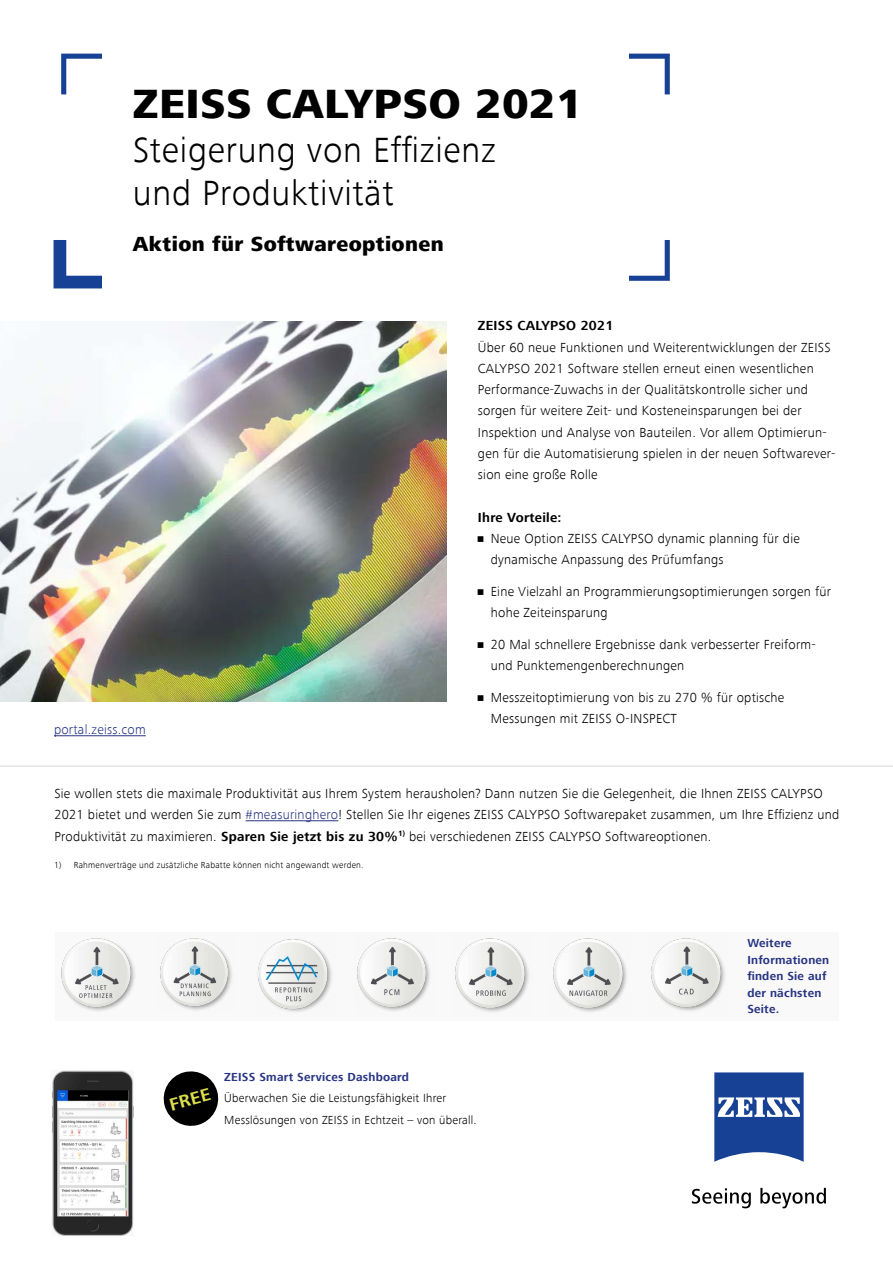
<style>
.page{position:relative;width:893px;height:1263px;background:#fff}
.page>*{position:absolute;margin:0;border:0;box-sizing:border-box;transform-origin:0 0}
.t1{font:800 42px "ZEISS Frutiger Next W1 G";letter-spacing:.02em;color:#000}
.t2{font:300 36px/43.2px "ZEISS Frutiger Next W1 G";letter-spacing:.02em;color:#000}
.t3{font:800 21px "ZEISS Frutiger Next W1 G";letter-spacing:.02em;color:#000}
.t4{font:700 18px "ZEISS Frutiger Next W1 G";color:#dddf4b}
.t5{font:300 13.5px/21.1px "ZEISS Frutiger Next W1 G";letter-spacing:.02em;color:#000}
.t6{font:700 13.5px "ZEISS Frutiger Next W1 G";letter-spacing:.02em;color:#000}
.t7{font:300 13.5px "ZEISS Frutiger Next W1 G";letter-spacing:.02em;color:#283583}
.t8{font:300 12px/21.3px "ZEISS Frutiger Next W1 G";letter-spacing:.02em;color:#000}
.t9{font:700 12px/16.5px "ZEISS Frutiger Next W1 G";letter-spacing:.02em;color:#283583}
.t10{font:300 9px "ZEISS Frutiger Next W1 G";letter-spacing:.025em;color:#000}
.s1{color:#283583}
.s2{font-weight:700}
</style>
<div class="page">
<img style="left:0;top:321px;width:447px;height:381px">
<svg style="left:714px;top:1072px;width:90px;height:90px"></svg>
<svg style="left:692px;top:1188px;width:59px;height:20px"></svg>
<svg style="left:760px;top:1188px;width:66px;height:20px"></svg>
<div style="left:55px;top:932px;width:784px;height:88px;background:#f9f9f9"></div>
<img style="left:61px;top:938px;width:74px;height:73px">
<img style="left:160px;top:938px;width:72px;height:72px">
<img style="left:357px;top:938px;width:73px;height:73px">
<img style="left:651px;top:938px;width:74px;height:73px">
<img style="left:553px;top:938px;width:74px;height:74px">
<img style="left:257px;top:939px;width:75px;height:73px">
<img style="left:455px;top:938px;width:74px;height:74px">
<img style="left:52px;top:1071px;width:82px;height:165px">
<svg style="left:163px;top:1071px;width:56px;height:55px"></svg>
<svg style="left:54px;top:240px;width:48px;height:48px"></svg>
<svg style="left:61px;top:54px;width:41px;height:40px"></svg>
<svg style="left:629px;top:240px;width:41px;height:41px"></svg>
<svg style="left:629px;top:54px;width:41px;height:40px"></svg>
<hr style="left:54px;top:735px;width:92px;height:1px;background:#283583">
<hr style="left:0;top:765px;width:893px;height:2px;background:#9d9d9c">
<hr style="left:246px;top:820px;width:92px;height:1px;background:#283583">
<h1 class="t1" style="left:133px;top:80px;width:451px">ZEISS CALYPSO 2021</h1>
<h2 class="t2" style="left:133px;top:128px;width:364px">Steigerung von Effizienz und Produktivität</h2>
<h3 class="t3" style="left:133px;top:232px;width:312px">Aktion für Softwareoptionen</h3>
<p class="t7" style="left:54px;top:722px;width:93px">portal.zeiss.com</p>
<p class="t6" style="left:478px;top:318px;width:137px">ZEISS CALYPSO 2021</p>
<p class="t5" style="left:478px;top:337px;width:359px">Über 60 neue Funktionen und Weiterentwicklungen der ZEISS CALYPSO 2021 Software stellen erneut einen wesentlichen Performance-Zuwachs in der Qualitätskontrolle sicher und sorgen für weitere Zeit- und Kosteneinsparungen bei der Inspektion und Analyse von Bauteilen. Vor allem Optimierun&shy;gen für die Automatisierung spielen in der neuen Softwarever&shy;sion eine große Rolle</p>
<p class="t6" style="left:478px;top:509px;width:85px">Ihre Vorteile:</p>
<p class="t5" style="left:491px;top:528px;width:311px;text-indent:-13px">• Neue Option ZEISS CALYPSO dynamic planning für die dynamische Anpassung des Prüfumfangs</p>
<p class="t5" style="left:491px;top:581px;width:342px;text-indent:-13px">• Eine Vielzahl an Programmierungsoptimierungen sorgen für hohe Zeiteinsparung</p>
<p class="t5" style="left:491px;top:634px;width:327px;text-indent:-13px">• 20 Mal schnellere Ergebnisse dank verbesserter Freiform&shy;und Punktemengenberechnungen</p>
<p class="t5" style="left:491px;top:687px;width:295px;text-indent:-13px">• Messzeitoptimierung von bis zu 270 % für optische<br>Messungen mit ZEISS O-INSPECT</p>
<p class="t5" style="left:54px;top:783px;width:787px">Sie wollen stets die maximale Produktivität aus Ihrem System herausholen? Dann nutzen Sie die Gelegenheit, die Ihnen ZEISS CALYPSO<br>2021 bietet und werden Sie zum <span class="s1">#measuringhero</span>! Stellen Sie Ihr eigenes ZEISS CALYPSO Softwarepaket zusammen, um Ihre Effizienz und<br>Produktivität zu maximieren. <span class="s2">Sparen Sie jetzt bis zu 30%</span><sup>1)</sup> bei verschiedenen ZEISS CALYPSO Softwareoptionen.</p>
<p class="t10" style="left:54px;top:859px;width:311px">1) Rahmenverträge und zusätzliche Rabatte können nicht angewandt werden.</p>
<h3 class="t4" style="left:167px;top:1095px;width:44px;rotate:-15deg">FREE</h3>
<p class="t9" style="left:224px;top:1069px;width:186px">ZEISS Smart Services Dashboard</p>
<p class="t8" style="left:224px;top:1087px;width:254px">Überwachen Sie die Leistungsfähigkeit Ihrer<br>Messlösungen von ZEISS in Echtzeit – von überall.</p>
<p class="t9" style="left:747px;top:935px;width:83px">Weitere<br>Informationen finden Sie auf der nächsten<br>Seite.</p>
</div>
